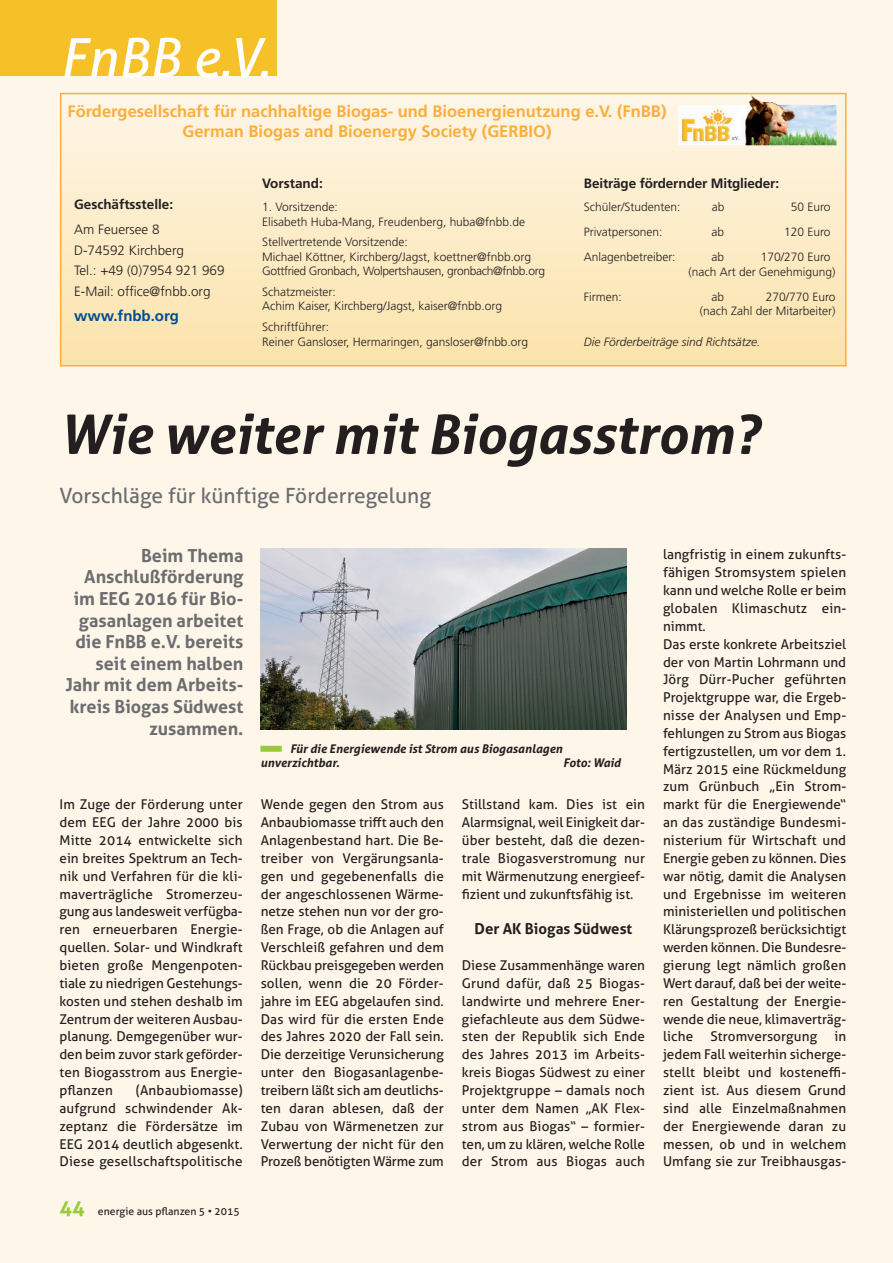
<style>
.page{position:relative;width:893px;height:1263px;background:#fef6e8}
.page>*{position:absolute;margin:0;border:0;box-sizing:border-box;transform-origin:0 0}
.t1{font:italic 700 54px "Aller";color:#231f20}
.t2{font:italic 54px "Aller";color:#fff}
.t3{font:21px "Aller";color:#6c6d70}
.t4{font:700 18px/21.6px "Aller";color:#6c6d70;text-align:right}
.t5{font:700 16.5px/19.8px "Frutiger";color:#fbae3b;text-align:center}
.t6{font:700 15px "Aller";color:#231f20}
.t7{font:700 15px "Frutiger";color:#014d95}
.t8{font:13.5px/17.9px "Aller";color:#231f20;text-align:justify}
.t9{font:300 13.5px/20.4px "Frutiger";color:#231f20}
.t10{font:700 13.5px "Frutiger";letter-spacing:-.01em;color:#231f20}
.t11{font:300 12px/14.4px "Frutiger";color:#231f20}
.t12{font:italic 700 12px/14.4px "Aller";color:#231f20}
.t13{font:italic 300 12px "Frutiger";color:#231f20}
.t14{font:10.5px "Aller";color:#231f20}
.s1{font-weight:700;font-size:21px;color:#99ca3b}
</style>
<div class="page">
<div style="left:0;top:0;width:276px;height:76px;background:#f6c128"></div>
<img style="left:260px;top:549px;width:366px;height:180px">
<div style="left:260px;top:746px;width:22px;height:6px;background:#99ca3b"></div>
<div style="left:61px;top:94px;width:784px;height:271px;background:linear-gradient(to bottom,#fdf5e7,#fbe3aa)"></div>
<div style="left:60px;top:93px;width:787px;height:273px;border:2px solid #fbae3b"></div>
<img style="left:678px;top:95px;width:158px;height:50px">
<h1 class="t2" style="left:60px;top:26px;width:212px">FnBB e.V.</h1>
<p class="t5" style="left:68px;top:103px;width:600px">Fördergesellschaft für nachhaltige Biogas- und Bioenergienutzung e.V. (FnBB)<br>German Biogas and Bioenergy Society (GERBIO)</p>
<p class="t10" style="left:262px;top:178px;width:62px">Vorstand:</p>
<p class="t11" style="left:262px;top:201px;width:265px">1. Vorsitzende:<br>Elisabeth Huba-Mang, Freudenberg, huba@fnbb.de</p>
<p class="t11" style="left:262px;top:236px;width:284px">Stellvertretende Vorsitzende:<br>Michael Köttner, Kirchberg/Jagst, koettner@fnbb.org<br>Gottfried Gronbach, Wolpertshausen, gronbach@fnbb.org</p>
<p class="t11" style="left:262px;top:286px;width:241px">Schatzmeister:<br>Achim Kaiser, Kirchberg/Jagst, kaiser@fnbb.org</p>
<p class="t11" style="left:262px;top:321px;width:268px">Schriftführer:<br>Reiner Gansloser, Hermaringen, gansloser@fnbb.org</p>
<p class="t10" style="left:584px;top:178px;width:197px">Beiträge fördernder Mitglieder:</p>
<p class="t11" style="left:584px;top:201px;width:98px">Schüler/Studenten:</p>
<p class="t11" style="left:712px;top:201px;width:14px">ab</p>
<p class="t11" style="left:791px;top:201px;width:41px">50 Euro</p>
<p class="t11" style="left:584px;top:226px;width:80px">Privatpersonen:</p>
<p class="t11" style="left:711px;top:226px;width:14px">ab</p>
<p class="t11" style="left:784px;top:226px;width:48px">120 Euro</p>
<p class="t11" style="left:584px;top:251px;width:93px">Anlagenbetreiber:</p>
<p class="t11" style="left:711px;top:251px;width:14px">ab</p>
<p class="t10" style="left:74px;top:199px;width:100px">Geschäftsstelle:</p>
<p class="t9" style="left:74px;top:220px;width:152px">Am Feuersee 8<br>D-74592 Kirchberg<br>Tel.: +49 (0)7954 921 969<br>E-Mail: office@fnbb.org</p>
<p class="t7" style="left:74px;top:310px;width:106px">www.fnbb.org</p>
<p class="t11" style="left:688px;top:251px;width:149px;text-indent:72px">170/270 Euro (nach Art der Genehmigung)</p>
<p class="t11" style="left:584px;top:290px;width:39px">Firmen:</p>
<p class="t11" style="left:711px;top:290px;width:14px">ab</p>
<p class="t11" style="left:700px;top:290px;width:137px;text-align:right">270/770 Euro<br>(nach Zahl der Mitarbeiter)</p>
<p class="t13" style="left:584px;top:337px;width:178px">Die Förderbeiträge sind Richtsätze.</p>
<h1 class="t1" style="left:60px;top:403px;width:701px">Wie weiter mit Biogasstrom?</h1>
<h2 class="t3" style="left:60px;top:483px;width:373px">Vorschläge für künftige Förderregelung</h2>
<h3 class="t4" style="left:65px;top:545px;width:180px">Beim Thema<br>Anschlußförderung im EEG 2016 für Bio&shy;gasanlagen arbeitet die FnBB e.V. bereits seit einem halben<br>Jahr mit dem Arbeits&shy;kreis Biogas Südwest zusammen.</h3>
<p class="t8" style="left:59px;top:796px;width:185px">Im Zuge der Förderung unter dem EEG der Jahre 2000 bis Mitte 2014 entwickelte sich ein breites Spektrum an Tech&shy;nik und Verfahren für die kli&shy;maverträgliche Stromerzeu&shy;gung aus landesweit verfügba&shy;ren erneuerbaren Energie&shy;quellen. Solar- und Windkraft bieten große Mengenpoten&shy;tiale zu niedrigen Gestehungs&shy;kosten und stehen deshalb im Zentrum der weiteren Ausbau&shy;planung. Demgegenüber wur&shy;den beim zuvor stark geförder&shy;ten Biogasstrom aus Energie&shy;pflanzen</p>
<p class="t8" style="left:59px;top:1081px;width:185px;text-indent:76px">(Anbaubiomasse) aufgrund schwindender Ak&shy;zeptanz die Fördersätze im EEG 2014 deutlich abgesenkt.<br>Diese gesellschaftspolitische</p>
<p class="t14" style="left:60px;top:1205px;width:182px"><span class="s1">44</span> energie aus pflanzen 5 • 2015</p>
<p class="t12" style="left:260px;top:742px;width:304px;text-indent:30px">Für die Energiewende ist Strom aus Biogasanlagen unverzichtbar.</p>
<p class="t12" style="left:563px;top:756px;width:59px">Foto: Waid</p>
<p class="t8" style="left:261px;top:796px;width:185px">Wende gegen den Strom aus Anbaubiomasse trifft auch den Anlagenbestand hart. Die Be&shy;treiber von Vergärungsanla&shy;gen und gegebenenfalls die der angeschlossenen Wärme&shy;netze stehen nun vor der gro&shy;ßen Frage, ob die Anlagen auf Verschleiß gefahren und dem Rückbau preisgegeben werden sollen, wenn die 20 Förder&shy;jahre im EEG abgelaufen sind.<br>Das wird für die ersten Ende des Jahres 2020 der Fall sein.<br>Die derzeitige Verunsicherung unter den Biogasanlagenbe&shy;treibern läßt sich am deutlichs&shy;ten daran ablesen, daß der Zubau von Wärmenetzen zur Verwertung der nicht für den Prozeß benötigten Wärme zum</p>
<p class="t8" style="left:462px;top:796px;width:185px">Stillstand kam. Dies ist ein Alarmsignal, weil Einigkeit dar&shy;über besteht, daß die dezen&shy;trale Biogasverstromung nur mit Wärmenutzung energieef&shy;fizient und zukunftsfähig ist.</p>
<p class="t6" style="left:474px;top:920px;width:159px">Der AK Biogas Südwest</p>
<p class="t8" style="left:462px;top:956px;width:185px">Diese Zusammenhänge waren Grund dafür, daß 25 Biogas&shy;landwirte und mehrere Ener&shy;giefachleute aus dem Südwe&shy;sten der Republik sich Ende des Jahres 2013 im Arbeits&shy;kreis Biogas Südwest zu einer Projektgruppe – damals noch unter dem Namen „AK Flex&shy;strom aus Biogas“ – formier&shy;ten, um zu klären, welche Rolle der Strom aus Biogas auch</p>
<p class="t8" style="left:663px;top:546px;width:185px;text-align:left">langfristig in einem zukunfts&shy;fähigen Stromsystem spielen kann und welche Rolle er beim globalen Klimaschutz ein&shy;nimmt.<br>Das erste konkrete Arbeitsziel der von Martin Lohrmann und<br>Jörg Dürr-Pucher geführten<br>Projektgruppe war, die Ergeb&shy;nisse der Analysen und Emp&shy;fehlungen zu Strom aus Biogas fertigzustellen, um vor dem 1.<br>März 2015 eine Rückmeldung zum Grünbuch „Ein Strom&shy;markt für die Energiewende“ an das zuständige Bundesmi&shy;nisterium für Wirtschaft und<br>Energie geben zu können. Dies war nötig, damit die Analysen und Ergebnisse im weiteren ministeriellen und politischen<br>Klärungsprozeß berücksichtigt werden können. Die Bundesre&shy;gierung legt nämlich großen<br>Wert darauf, daß bei der weite&shy;ren Gestaltung der Energie&shy;wende die neue, klimaverträg&shy;liche</p>
<p class="t8" style="left:663px;top:1028px;width:185px;text-indent:171px">in jedem Fall weiterhin sicherge&shy;stellt bleibt und kosteneffi&shy;zient ist. Aus diesem Grund sind alle Einzelmaßnahmen der Energiewende daran zu messen, ob und in welchem Umfang sie zur Treibhausgas-</p>
<p class="t8" style="left:710px;top:1028px;width:108px">Stromversorgung</p>
</div>
